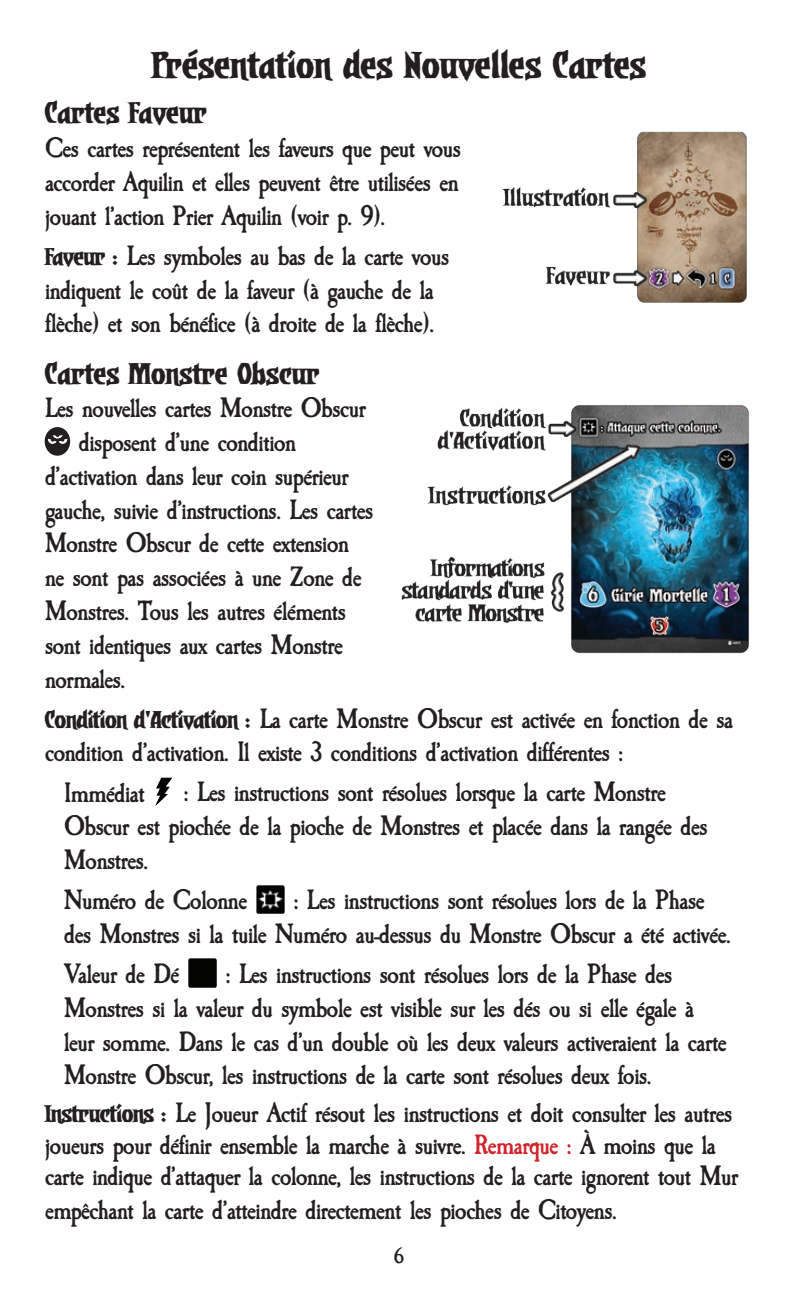
<style>
.page{position:relative;width:798px;height:1314px;background:#fff}
.page>*{position:absolute;margin:0;border:0;box-sizing:border-box;transform-origin:0 0}
.t1{font:45px "Dwarven Axe BB";color:#231f20}
.t2{font:36px "Dwarven Axe BB";color:#231f20}
.t3{font:700 29.25px/33.8px "Caslon Antique";letter-spacing:-.02em;color:#231f20}
.t4{font:700 22.5px "Caslon Antique";color:#231f20}
.s1{font-family:"Dwarven Axe BB";font-weight:400}
.s2{color:#d1232a}
</style>
<div class="page">
<svg style="left:45px;top:427px;width:25px;height:29px"></svg>
<img style="left:155px;top:777px;width:17px;height:29px">
<img style="left:256px;top:885px;width:29px;height:29px">
<img style="left:188px;top:959px;width:29px;height:28px">
<img style="left:402px;top:405px;width:347px;height:249px">
<img style="left:502px;top:131px;width:245px;height:172px">
<h1 class="t1" style="left:152px;top:41px;width:496px">Présentation des Nouvelles Cartes</h1>
<p class="t2" style="left:45px;top:93px;width:164px">Cartes Faveur</p>
<p class="t3" style="left:45px;top:132px;width:417px;text-align:justify">Ces cartes représentent les faveurs que peut vous accorder Aquilin et elles peuvent être utilisées en jouant l’action Prier Aquilin (voir p. 9).</p>
<p class="t3" style="left:45px;top:239px;width:406px"><span class="s1">Faveur :</span> Les symboles au bas de la carte vous indiquent le coût de la faveur (à gauche de la flèche) et son bénéfice (à droite de la flèche).</p>
<p class="t2" style="left:45px;top:354px;width:276px">Cartes Monstre Obscur</p>
<p class="t3" style="left:45px;top:392px;width:322px">Les nouvelles cartes Monstre Obscur</p>
<p class="t3" style="left:78px;top:426px;width:219px">disposent d’une condition</p>
<p class="t3" style="left:45px;top:460px;width:305px">d’activation dans leur coin supérieur</p>
<p class="t3" style="left:45px;top:493px;width:330px">gauche, suivie d’instructions. Les cartes</p>
<p class="t3" style="left:45px;top:527px;width:305px">Monstre Obscur de cette extension</p>
<p class="t3" style="left:45px;top:561px;width:318px">ne sont pas associées à une Zone de</p>
<p class="t3" style="left:45px;top:595px;width:302px">Monstres. Tous les autres éléments</p>
<p class="t3" style="left:45px;top:628px;width:299px">sont identiques aux cartes Monstre</p>
<p class="t3" style="left:45px;top:662px;width:82px">normales.</p>
<p class="t3" style="left:45px;top:702px;width:689px"><span class="s1">Condition d’Activation :</span> La carte Monstre Obscur est activée en fonction de sa condition d’activation. Il existe 3 conditions d’activation différentes :</p>
<p class="t3" style="left:64px;top:776px;width:82px">Immédiat</p>
<p class="t3" style="left:64px;top:776px;width:644px;text-indent:120px">: Les instructions sont résolues lorsque la carte Monstre<br>Obscur est piochée de la pioche de Monstres et placée dans la rangée des<br>Monstres.</p>
<p class="t3" style="left:64px;top:884px;width:185px">Numéro de Colonne</p>
<p class="t3" style="left:64px;top:884px;width:668px;text-indent:229px">: Les instructions sont résolues lors de la Phase des Monstres si la tuile Numéro au-dessus du Monstre Obscur a été activée.</p>
<p class="t3" style="left:64px;top:958px;width:117px">Valeur de Dé</p>
<p class="t3" style="left:64px;top:958px;width:663px;text-indent:162px">: Les instructions sont résolues lors de la Phase des Monstres si la valeur du symbole est visible sur les dés ou si elle égale à leur somme. Dans le cas d’un double où les deux valeurs activeraient la carte Monstre Obscur, les instructions de la carte sont résolues deux fois.</p>
<p class="t3" style="left:45px;top:1097px;width:694px;line-height:32.2px"><span class="s1">Instructions :</span> Le Joueur Actif résout les instructions et doit consulter les autres joueurs pour définir ensemble la marche à suivre. <span class="s2">Remarque :</span> À moins que la carte indique d’attaquer la colonne, les instructions de la carte ignorent tout Mur empêchant la carte d’atteindre directement les pioches de Citoyens.</p>
<p class="t4" style="left:394px;top:1243px;width:12px">6</p>
</div>
